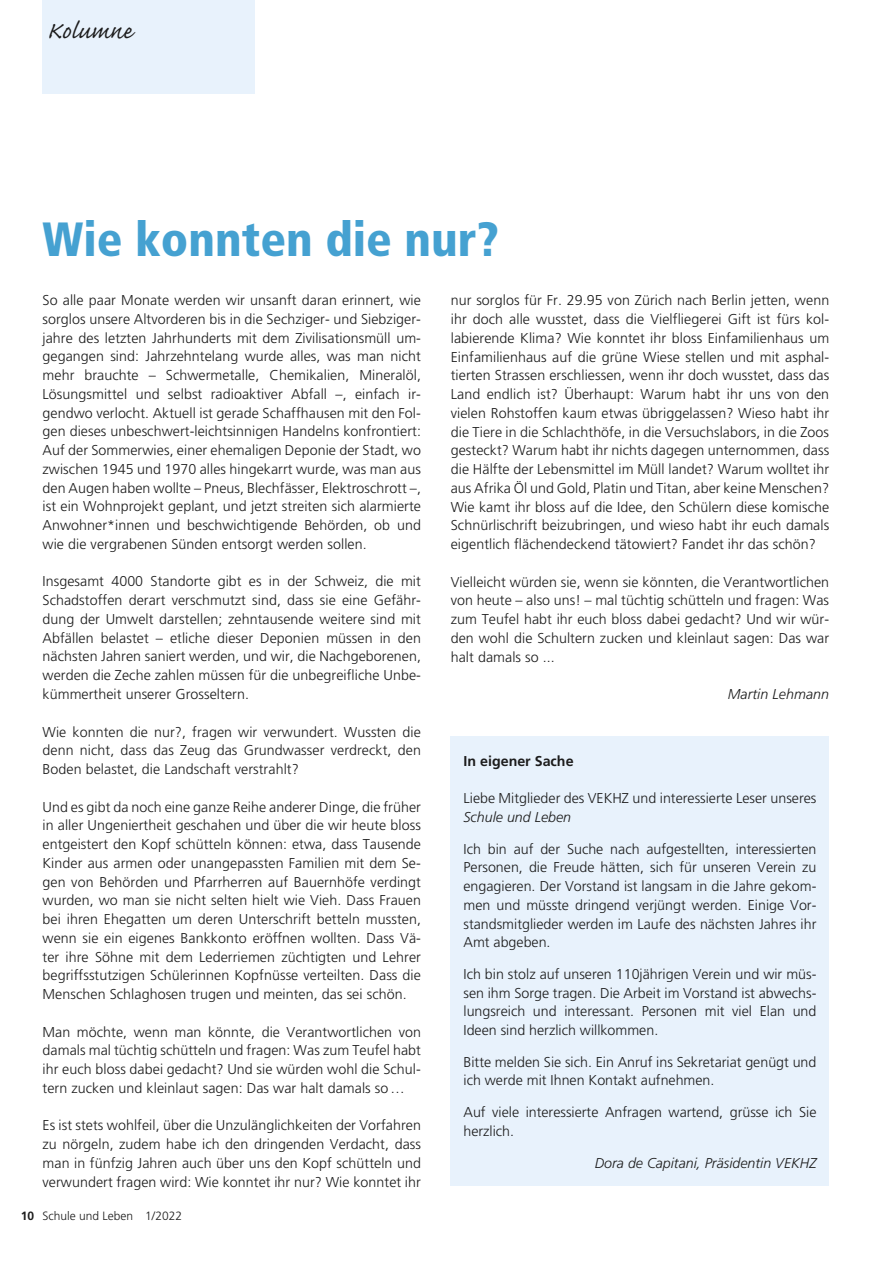
<style>
.page{position:relative;width:893px;height:1263px;background:#fff}
.page>*{position:absolute;margin:0;border:0;box-sizing:border-box;transform-origin:0 0}
.t1{font:900 condensed 48px "Frutiger";color:#45a1d1}
.t2{font:30px "Caflisch Script";color:#1c1c1c}
.t3{font:300 14.25px/18.8px "Frutiger";letter-spacing:.005em;color:#1c1c1c;text-align:justify}
.t4{font:300 14.25px/18.8px "Frutiger LT Std";color:#1c1c1c;text-align:justify}
.t5{font:italic 300 14.25px "Frutiger LT Std";color:#1c1c1c}
.t6{font:700 14.25px "Frutiger LT Std";color:#1c1c1c}
.t7{font:300 12px "Frutiger LT Std";color:#1c1c1c}
.s1{font-weight:700}
</style>
<div class="page">
<hr style="left:892px;top:220px;width:1px;height:978px;background:#6bb3d9">
<div style="left:43px;top:0;width:212px;height:94px;background:#e8f2fc"></div>
<div style="left:451px;top:736px;width:378px;height:450px;background:#e8f2fc"></div>
<h2 class="t2" style="left:47px;top:16px;width:87px">Kolumne</h2>
<h1 class="t1" style="left:43px;top:210px;width:458px">Wie konnten die nur?</h1>
<p class="t3" style="left:43px;top:291px;width:380px">So alle paar Monate werden wir unsanft daran erinnert, wie sorglos unsere Altvorderen bis in die Sechziger- und Siebziger&shy;jahre des letzten Jahrhunderts mit dem Zivilisationsmüll um&shy;gegangen sind: Jahrzehntelang wurde alles, was man nicht mehr brauchte – Schwermetalle, Chemikalien, Mineralöl, Lösungsmittel und selbst radioaktiver Abfall –, einfach ir&shy;gendwo verlocht. Aktuell ist gerade Schaffhausen mit den Fol&shy;gen dieses unbeschwert-leichtsinnigen Handelns konfrontiert:<br>Auf der Sommerwies, einer ehemaligen Deponie der Stadt, wo zwischen 1945 und 1970 alles hingekarrt wurde, was man aus den Augen haben wollte – Pneus, Blechfässer, Elektroschrott –, ist ein Wohnprojekt geplant, und jetzt streiten sich alarmierte Anwohner*innen und beschwichtigende Behörden, ob und wie die vergrabenen Sünden entsorgt werden sollen.</p>
<p class="t3" style="left:43px;top:572px;width:380px">Insgesamt 4000 Standorte gibt es in der Schweiz, die mit Schadstoffen derart verschmutzt sind, dass sie eine Gefähr&shy;dung der Umwelt darstellen; zehntausende weitere sind mit Abfällen belastet – etliche dieser Deponien müssen in den nächsten Jahren saniert werden, und wir, die Nachgeborenen, werden die Zeche zahlen müssen für die unbegreifliche Unbe&shy;kümmertheit unserer Grosseltern.</p>
<p class="t3" style="left:43px;top:722px;width:380px">Wie konnten die nur?, fragen wir verwundert. Wussten die denn nicht, dass das Zeug das Grundwasser verdreckt, den Boden belastet, die Landschaft verstrahlt?</p>
<p class="t3" style="left:43px;top:797px;width:380px">Und es gibt da noch eine ganze Reihe anderer Dinge, die früher in aller Ungeniertheit geschahen und über die wir heute bloss entgeistert den Kopf schütteln können: etwa, dass Tausende Kinder aus armen oder unangepassten Familien mit dem Se&shy;gen von Behörden und Pfarrherren auf Bauernhöfe verdingt wurden, wo man sie nicht selten hielt wie Vieh. Dass Frauen bei ihren Ehegatten um deren Unterschrift betteln mussten, wenn sie ein eigenes Bankkonto eröffnen wollten. Dass Vä&shy;ter ihre Söhne mit dem Lederriemen züchtigten und Lehrer begriffsstutzigen Schülerinnen Kopfnüsse verteilten. Dass die Menschen Schlaghosen trugen und meinten, das sei schön.</p>
<p class="t3" style="left:43px;top:1022px;width:380px">Man möchte, wenn man könnte, die Verantwortlichen von damals mal tüchtig schütteln und fragen: Was zum Teufel habt ihr euch bloss dabei gedacht? Und sie würden wohl die Schul&shy;tern zucken und kleinlaut sagen: Das war halt damals so…</p>
<p class="t3" style="left:43px;top:1116px;width:380px">Es ist stets wohlfeil, über die Unzulänglichkeiten der Vorfahren zu nörgeln, zudem habe ich den dringenden Verdacht, dass man in fünfzig Jahren auch über uns den Kopf schütteln und verwundert fragen wird: Wie konntet ihr nur? Wie konntet ihr</p>
<p class="t3" style="left:451px;top:291px;width:380px">nur sorglos für Fr. 29.95 von Zürich nach Berlin jetten, wenn ihr doch alle wusstet, dass die Vielfliegerei Gift ist fürs kol&shy;labierende Klima? Wie konntet ihr bloss Einfamilienhaus um Einfamilienhaus auf die grüne Wiese stellen und mit asphal&shy;tierten Strassen erschliessen, wenn ihr doch wusstet, dass das Land endlich ist? Überhaupt: Warum habt ihr uns von den vielen Rohstoffen kaum etwas übriggelassen? Wieso habt ihr die Tiere in die Schlachthöfe, in die Versuchslabors, in die Zoos gesteckt? Warum habt ihr nichts dagegen unternommen, dass die Hälfte der Lebensmittel im Müll landet? Warum wolltet ihr aus Afrika Öl und Gold, Platin und Titan, aber keine Menschen?<br>Wie kamt ihr bloss auf die Idee, den Schülern diese komische Schnürlischrift beizubringen, und wieso habt ihr euch damals eigentlich flächendeckend tätowiert? Fandet ihr das schön?</p>
<p class="t3" style="left:451px;top:572px;width:380px">Vielleicht würden sie, wenn sie könnten, die Verantwortlichen von heute – also uns! – mal tüchtig schütteln und fragen: Was zum Teufel habt ihr euch bloss dabei gedacht? Und wir wür&shy;den wohl die Schultern zucken und kleinlaut sagen: Das war halt damals so ...</p>
<p class="t5" style="left:728px;top:686px;width:103px">Martin Lehmann</p>
<p class="t6" style="left:463px;top:753px;width:112px">In eigener Sache</p>
<p class="t4" style="left:463px;top:789px;width:354px">Liebe Mitglieder des VEKHZ und interessierte Leser unseres</p>
<p class="t5" style="left:463px;top:809px;width:109px">Schule und Leben</p>
<p class="t4" style="left:463px;top:839px;width:354px">Ich bin auf der Suche nach aufgestellten, interessierten Personen, die Freude hätten, sich für unseren Verein zu engagieren. Der Vorstand ist langsam in die Jahre gekom&shy;men und müsste dringend verjüngt werden. Einige Vor&shy;standsmitglieder werden im Laufe des nächsten Jahres ihr Amt abgeben.</p>
<p class="t4" style="left:463px;top:965px;width:354px">Ich bin stolz auf unseren 110jährigen Verein und wir müs&shy;sen ihm Sorge tragen. Die Arbeit im Vorstand ist abwechs&shy;lungsreich und interessant. Personen mit viel Elan und Ideen sind herzlich willkommen.</p>
<p class="t4" style="left:463px;top:1052px;width:354px">Bitte melden Sie sich. Ein Anruf ins Sekretariat genügt und ich werde mit Ihnen Kontakt aufnehmen.</p>
<p class="t4" style="left:463px;top:1103px;width:354px">Auf viele interessierte Anfragen wartend, grüsse ich Sie herzlich.</p>
<p class="t5" style="left:595px;top:1155px;width:223px">Dora de Capitani, Präsidentin VEKHZ</p>
<p class="t7" style="left:21px;top:1209px;width:163px"><span class="s1">10</span> Schule und Leben 1/2022</p>
</div>
